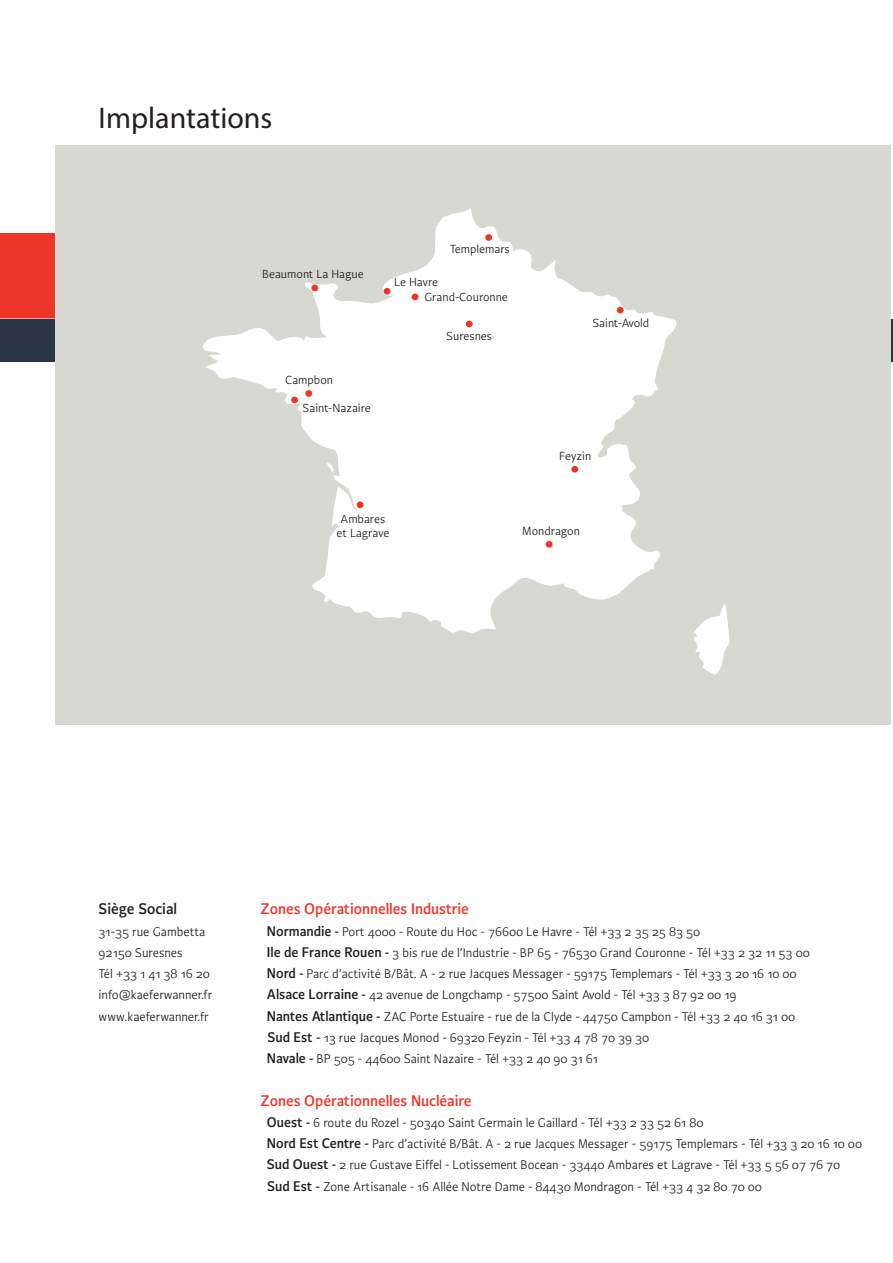
<style>
.page{position:relative;width:893px;height:1263px;background:#fff}
.page>*{position:absolute;margin:0;border:0;box-sizing:border-box;transform-origin:0 0}
.t1{font:30px "Myriad Pro";color:#231f20}
.t2{font:600 16.5px "Kaefer Copy";color:#ee3529}
.t3{font:600 16.5px "Kaefer Copy";color:#231f20}
.t4{font:13.5px/21.3px "Kaefer Copy";color:#231f20}
.t5{font:12.45px/15px "Kaefer Copy";color:#231f20}
.s1{font-weight:600;font-size:15px}
.s2{font-weight:600}
</style>
<div class="page">
<div style="left:0;top:234px;width:60px;height:85px;background:#ee3529"></div>
<hr style="left:0;top:318px;width:893px;height:2px;background:#fff">
<div style="left:0;top:319px;width:893px;height:42px;background:#2c3545"></div>
<div style="left:55px;top:146px;width:836px;height:579px;background:#d7d8d1"></div>
<svg style="left:203px;top:209px;width:527px;height:465px"></svg>
<div style="left:485px;top:234px;width:7px;height:7px;background:#ee3529;border-radius:50%"></div>
<div style="left:384px;top:288px;width:6px;height:7px;background:#ee3529;border-radius:50%"></div>
<div style="left:311px;top:285px;width:7px;height:6px;background:#ee3529;border-radius:50%"></div>
<svg style="left:412px;top:294px;width:6px;height:6px"></svg>
<div style="left:466px;top:321px;width:7px;height:6px;background:#ee3529;border-radius:50%"></div>
<div style="left:617px;top:307px;width:7px;height:6px;background:#ee3529;border-radius:50%"></div>
<div style="left:571px;top:466px;width:7px;height:7px;background:#ee3529;border-radius:50%"></div>
<div style="left:546px;top:541px;width:7px;height:7px;background:#ee3529;border-radius:50%"></div>
<div style="left:357px;top:501px;width:7px;height:7px;background:#ee3529;border-radius:50%"></div>
<div style="left:305px;top:390px;width:7px;height:7px;background:#ee3529;border-radius:50%"></div>
<div style="left:291px;top:397px;width:7px;height:6px;background:#ee3529;border-radius:50%"></div>
<h1 class="t1" style="left:99px;top:99px;width:175px">Implantations</h1>
<p class="t5" style="left:262px;top:266px;width:103px">Beaumont La Hague</p>
<p class="t5" style="left:285px;top:373px;width:50px">Campbon</p>
<p class="t5" style="left:303px;top:401px;width:70px">Saint-Nazaire</p>
<p class="t5" style="left:450px;top:241px;width:61px">Templemars</p>
<p class="t5" style="left:424px;top:275px;width:85px;text-indent:-30px">Le Havre<br>Grand-Couronne</p>
<p class="t5" style="left:446px;top:329px;width:47px">Suresnes</p>
<p class="t5" style="left:592px;top:316px;width:58px">Saint-Avold</p>
<p class="t5" style="left:559px;top:448px;width:33px">Feyzin</p>
<p class="t5" style="left:336px;top:511px;width:54px;line-height:14.2px;text-align:center">Ambares et Lagrave</p>
<p class="t5" style="left:522px;top:523px;width:59px">Mondragon</p>
<p class="t3" style="left:99px;top:900px;width:80px">Siège Social</p>
<p class="t2" style="left:261px;top:900px;width:210px">Zones Opérationnelles Industrie</p>
<p class="t4" style="left:99px;top:921px;width:108px">31-35 rue Gambetta</p>
<p class="t4" style="left:267px;top:921px;width:435px"><span class="s1">Normandie</span> <span class="s2">-</span> Port 4000 - Route du Hoc - 76600 Le Havre - Tél +33 2 35 25 83 50</p>
<p class="t4" style="left:99px;top:942px;width:86px">92150 Suresnes</p>
<p class="t4" style="left:267px;top:942px;width:544px"><span class="s1">Ile de France Rouen</span> <span class="s2">-</span> 3 bis rue de l’Industrie - BP 65 - 76530 Grand Couronne - Tél +33 2 32 11 53 00</p>
<p class="t4" style="left:99px;top:963px;width:113px">Tél +33 1 41 38 16 20</p>
<p class="t4" style="left:267px;top:963px;width:531px"><span class="s1">Nord</span> <span class="s2">-</span> Parc d’activité B/Bât. A - 2 rue Jacques Messager - 59175 Templemars - Tél +33 3 20 16 10 00</p>
<p class="t4" style="left:99px;top:984px;width:115px">info@kaeferwanner.fr</p>
<p class="t4" style="left:267px;top:984px;width:471px"><span class="s1">Alsace Lorraine</span> <span class="s2">-</span> 42 avenue de Longchamp - 57500 Saint Avold - Tél +33 3 87 92 00 19</p>
<p class="t4" style="left:99px;top:1006px;width:112px">www.kaeferwanner.fr</p>
<p class="t4" style="left:267px;top:1006px;width:530px"><span class="s1">Nantes Atlantique</span> <span class="s2">-</span> ZAC Porte Estuaire - rue de la Clyde - 44750 Campbon - Tél +33 2 40 16 31 00<br><span class="s1">Sud Est</span> <span class="s2">-</span> 13 rue Jacques Monod - 69320 Feyzin - Tél +33 4 78 70 39 30<br><span class="s1">Navale</span> <span class="s2">-</span> BP 505 - 44600 Saint Nazaire - Tél +33 2 40 90 31 61</p>
<p class="t2" style="left:261px;top:1091px;width:212px">Zones Opérationnelles Nucléaire</p>
<p class="t4" style="left:267px;top:1112px;width:597px"><span class="s1">Ouest</span> <span class="s2">-</span> 6 route du Rozel - 50340 Saint Germain le Gaillard - Tél +33 2 33 52 61 80<br><span class="s1">Nord Est Centre</span> <span class="s2">-</span> Parc d’activité B/Bât. A - 2 rue Jacques Messager - 59175 Templemars - Tél +33 3 20 16 10 00<br><span class="s1">Sud Ouest</span> <span class="s2">-</span> 2 rue Gustave Eiffel - Lotissement Bocean - 33440 Ambares et Lagrave - Tél +33 5 56 07 76 70<br><span class="s1">Sud Est</span> <span class="s2">-</span> Zone Artisanale - 16 Allée Notre Dame - 84430 Mondragon - Tél +33 4 32 80 70 00</p>
</div>
